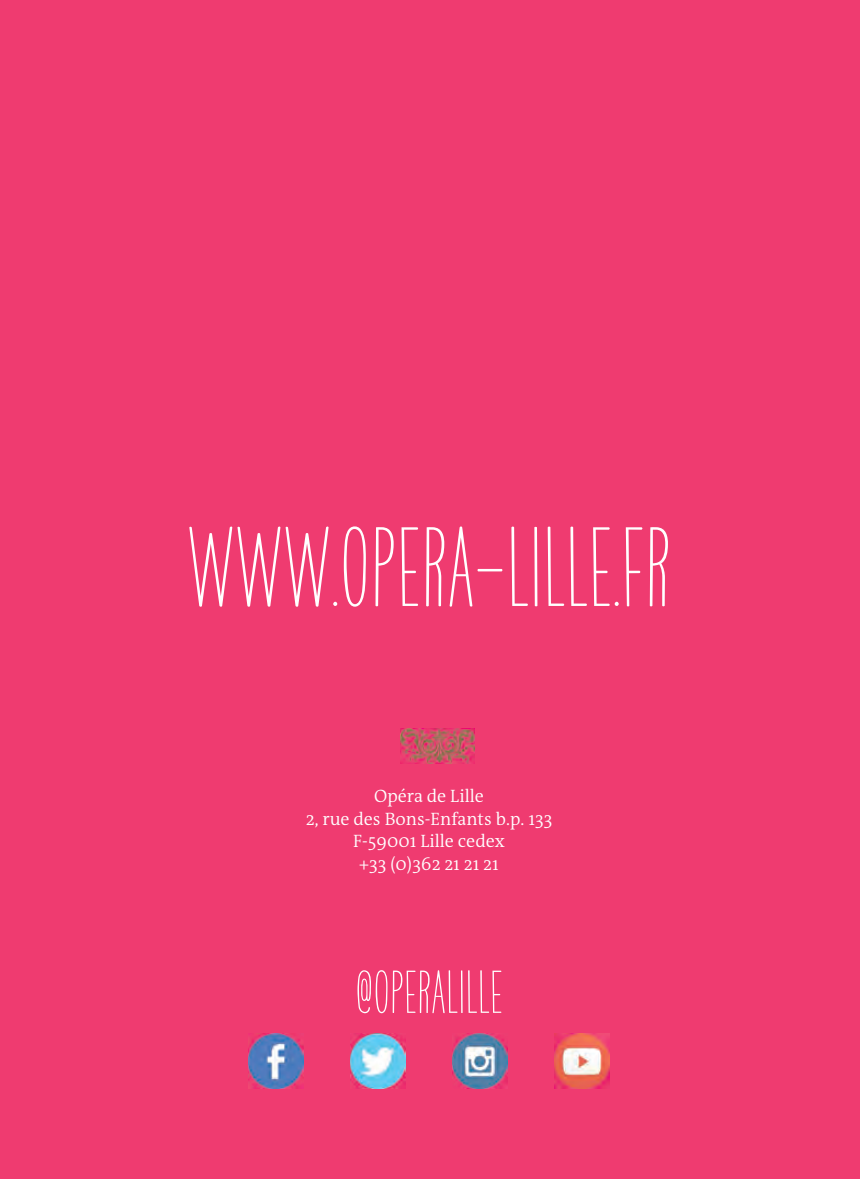
<style>
.page{position:relative;width:860px;height:1179px;background:#ef3b70}
.page>*{position:absolute;margin:0;border:0;box-sizing:border-box;transform-origin:0 0}
.t1{font:700 104.85px "Only You Pro";color:#fff}
.t2{font:700 56.25px "Only You Pro";color:#fff}
.t3{font:300 18px/22.5px "The Antiqua B W4";color:#fff;text-align:center}
.s1{font-family:"Only You Pro Hole";font-weight:400;font-size:67.5px}
</style>
<div class="page">
<img style="left:400px;top:729px;width:75px;height:34px">
<img style="left:248px;top:1033px;width:55px;height:55px">
<img style="left:453px;top:1033px;width:54px;height:55px">
<img style="left:350px;top:1033px;width:55px;height:55px">
<img style="left:555px;top:1033px;width:55px;height:55px">
<h1 class="t1" style="left:187px;top:508px;width:486px">WWW<span class="s1">.</span>OPERA-LILLE<span class="s1">.</span>FR</h1>
<p class="t3" style="left:306px;top:785px;width:248px">Opéra de Lille<br>2, rue des Bons-Enfants b.p. 133<br>F-59001 Lille cedex<br>+33 (0)362 21 21 21</p>
<h2 class="t2" style="left:355px;top:960px;width:149px">@OPERALILLE</h2>
</div>
